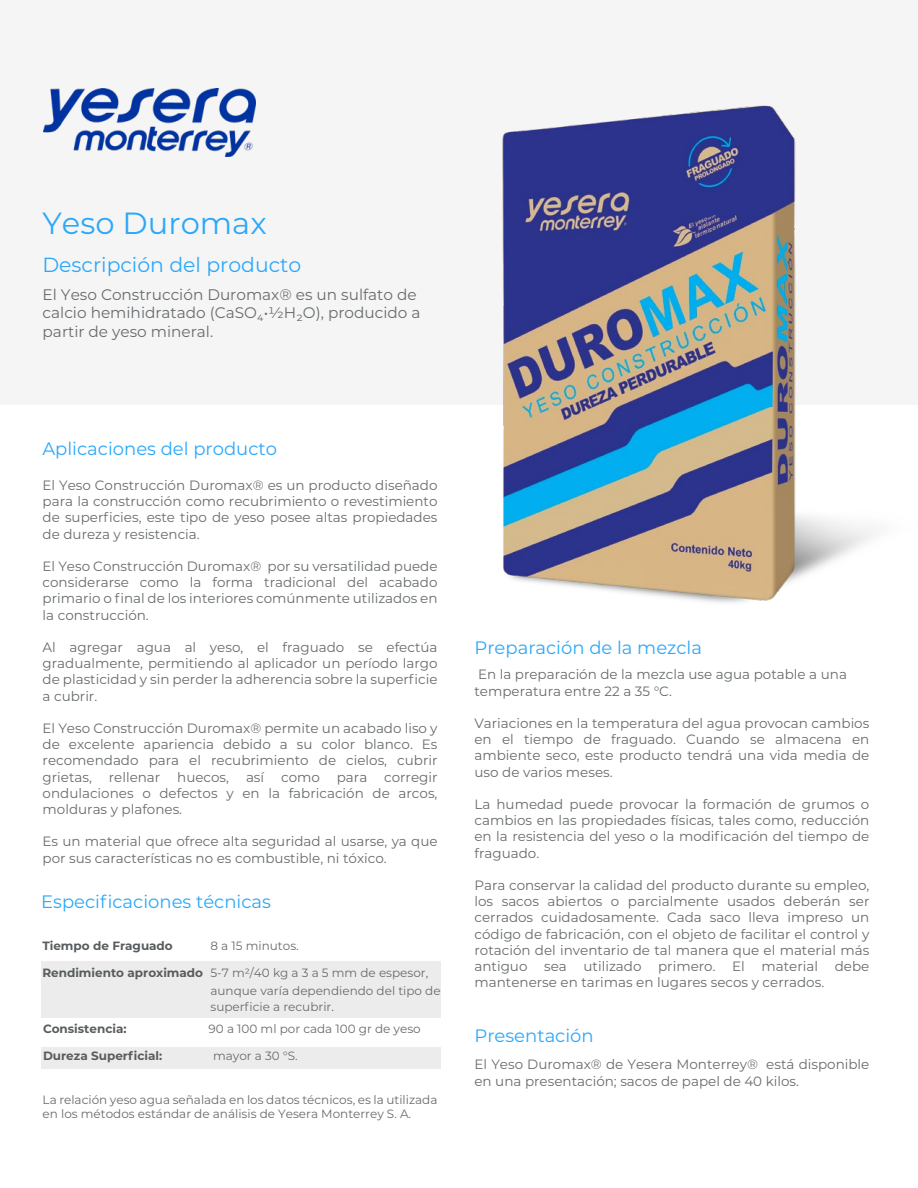
<style>
.page{position:relative;width:918px;height:1188px;background:#fff}
.page>*{position:absolute;margin:0;border:0;box-sizing:border-box;transform-origin:0 0}
.t1{font:30.6px "Montserrat";color:#2ba8fa}
.t2{font:20.4px "Montserrat";color:#2ba8fa}
.t3{font:18px "Montserrat";color:#2ba8fa}
.t4{font:15.3px/18.3px "Montserrat";color:#676b6d}
.t5{font:13.5px/16.2px "Montserrat";color:#676b6d;text-align:justify}
.t6{font:12px/18px "Montserrat";color:#676b6d}
.t7{font:700 12px "Montserrat";color:#585c5e}
.s1{color:#686c6e}
</style>
<div class="page">
<img style="left:44px;top:89px;width:212px;height:67px">
<img style="left:443px;top:105px;width:475px;height:498px">
<h1 class="t1" style="left:42px;top:202px;width:226px">Yeso Duromax</h1>
<h2 class="t2" style="left:42px;top:250px;width:260px">Descripción del producto</h2>
<p class="t4" style="left:43px;top:285px;width:379px">El Yeso Construcción Duromax® es un sulfato de calcio hemihidratado (<span class="s1">CaSO4•½H2O</span>), producido a partir de yeso mineral.</p>
<h3 class="t3" style="left:42px;top:437px;width:236px">Aplicaciones del producto</h3>
<p class="t5" style="left:43px;top:477px;width:396px">El Yeso Construcción Duromax® es un producto diseñado para la construcción como recubrimiento o revestimiento de superficies, este tipo de yeso posee altas propiedades de dureza y resistencia.</p>
<p class="t5" style="left:43px;top:558px;width:396px">El Yeso Construcción Duromax® por su versatilidad puede considerarse como la forma tradicional del acabado primario o final de los interiores comúnmente utilizados en la construcción.</p>
<p class="t5" style="left:43px;top:639px;width:396px">Al agregar agua al yeso, el fraguado se efectúa gradualmente, permitiendo al aplicador un período largo de plasticidad y sin perder la adherencia sobre la superficie a cubrir.</p>
<p class="t5" style="left:43px;top:720px;width:396px">El Yeso Construcción Duromax® permite un acabado liso y de excelente apariencia debido a su color blanco. Es recomendado para el recubrimiento de cielos, cubrir grietas,</p>
<p class="t5" style="left:43px;top:768px;width:396px;text-indent:294px">para corregir ondulaciones o defectos y en la fabricación de arcos, molduras y plafones.</p>
<p class="t5" style="left:43px;top:833px;width:396px">Es un material que ofrece alta seguridad al usarse, ya que por sus características no es combustible, ni tóxico.</p>
<h3 class="t3" style="left:41px;top:889px;width:231px">Especificaciones técnicas</h3>
<p class="t7" style="left:42px;top:937px;width:132px">Tiempo de Fraguado</p>
<p class="t7" style="left:42px;top:964px;width:162px">Rendimiento aproximado</p>
<p class="t5" style="left:109px;top:768px;width:53px">rellenar</p>
<p class="t5" style="left:177px;top:768px;width:144px">huecos, así como</p>
<p class="t6" style="left:210px;top:936px;width:90px">8 a 15 minutos.</p>
<p class="t6" style="left:210px;top:963px;width:232px">5-7 m2/40 kg a 3 a 5 mm de espesor, aunque varía dependiendo del tipo de</p>
<p class="t6" style="left:210px;top:998px;width:125px">superficie a recubrir.</p>
<p class="t7" style="left:43px;top:1020px;width:85px">Consistencia:</p>
<p class="t6" style="left:209px;top:1019px;width:214px">90 a 100 ml por cada 100 gr de yeso</p>
<p class="t7" style="left:43px;top:1047px;width:121px">Dureza Superficial:</p>
<p class="t6" style="left:213px;top:1046px;width:86px">mayor a 30 °S.</p>
<p class="t6" style="left:43px;top:1092px;width:396px;line-height:14.4px">La relación yeso agua señalada en los datos técnicos, es la utilizada en los métodos estándar de análisis de Yesera Monterrey S. A.</p>
<h3 class="t3" style="left:474px;top:636px;width:229px">Preparación de la mezcla</h3>
<p class="t5" style="left:474px;top:666px;width:374px">En la preparación de la mezcla use agua potable a una temperatura entre 22 a 35 °C.</p>
<p class="t5" style="left:474px;top:715px;width:396px">Variaciones en la temperatura del agua provocan cambios en el tiempo de fraguado. Cuando se almacena en ambiente seco, este producto tendrá una vida media de uso de varios meses.</p>
<p class="t5" style="left:474px;top:796px;width:396px">La humedad puede provocar la formación de grumos o cambios en las propiedades físicas, tales como, reducción en la resistencia del yeso o la modificación del tiempo de fraguado.</p>
<p class="t5" style="left:474px;top:877px;width:396px">Para conservar la calidad del producto durante su empleo, los sacos abiertos o parcialmente usados deberán ser cerrados cuidadosamente. Cada saco lleva impreso un código de fabricación, con el objeto de facilitar el control y rotación del inventario de tal manera que el material más antiguo sea utilizado primero. El material debe mantenerse en tarimas en lugares secos y cerrados.</p>
<h3 class="t3" style="left:474px;top:1023px;width:121px">Presentación</h3>
<p class="t5" style="left:474px;top:1056px;width:396px">El Yeso Duromax® de Yesera Monterrey® está disponible en una presentación; sacos de papel de 40 kilos.</p>
</div>
